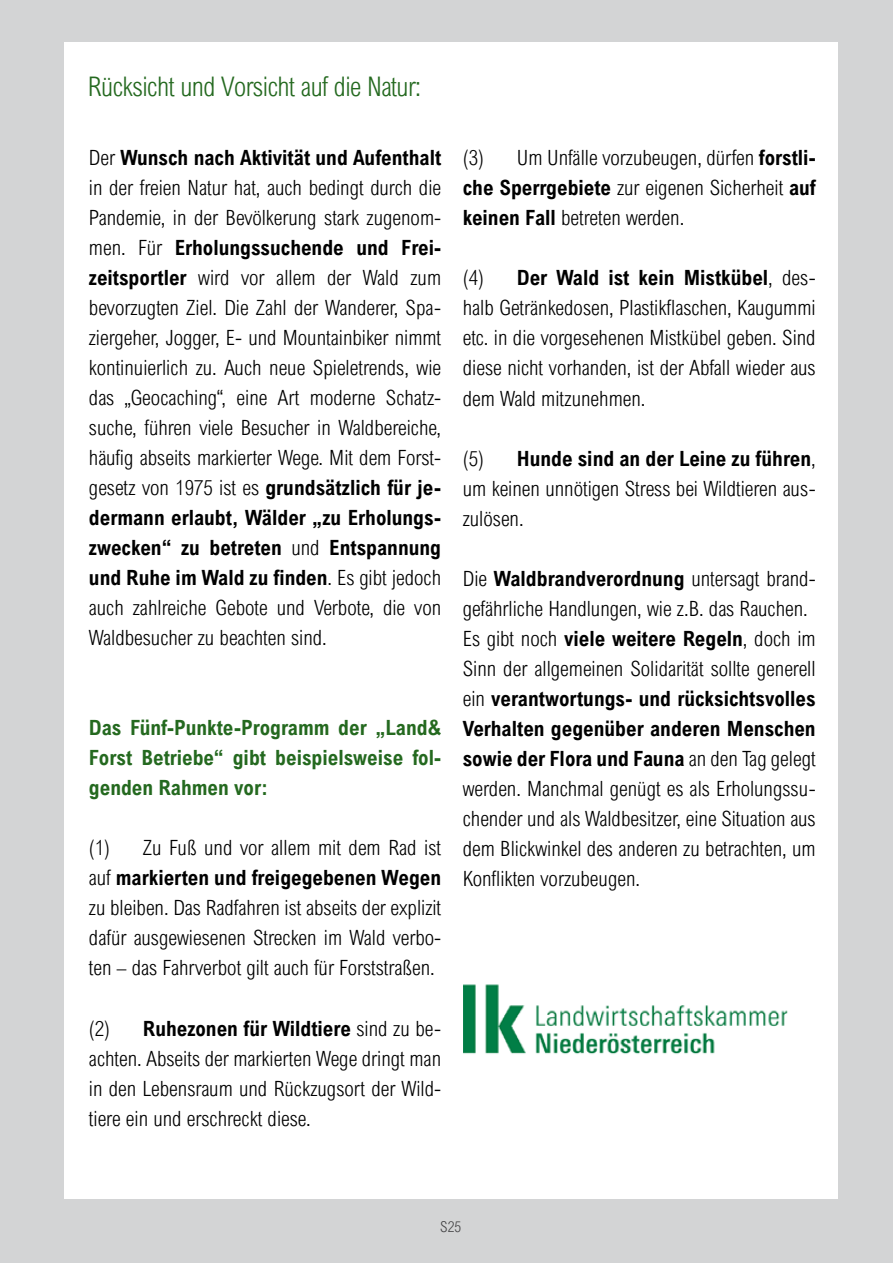
<style>
.page{position:relative;width:893px;height:1263px;background:#d3d4d5}
.page>*{position:absolute;margin:0;border:0;box-sizing:border-box;transform-origin:0 0}
.t1{font:300 27px "Arial Nova Cond";letter-spacing:-.02em;color:#24691f}
.t2{font:300 21px/30px "Arial Nova Cond";color:#000;text-align:justify}
.t3{font:700 21px/30px "Arial Nova Cond";color:#24691f;text-align:justify}
.t4{font:300 15px "Arial Nova Cond";color:#434345}
.s1{font-weight:700}
</style>
<div class="page">
<div style="left:64px;top:43px;width:774px;height:1156px;background:#fff"></div>
<img style="left:463px;top:984px;width:325px;height:70px">
<p class="t1" style="left:88px;top:70px;width:335px">Rücksicht und Vorsicht auf die Natur:</p>
<p class="t2" style="left:89px;top:142px;width:354px">Der <span class="s1">Wunsch nach Aktivität und Aufenthalt </span>in der freien Natur hat, auch bedingt durch die Pandemie, in der Bevölkerung stark zugenom&shy;men. Für <span class="s1">Erholungssuchende und Frei&shy;zeitsportler</span> wird vor allem der Wald zum bevorzugten Ziel. Die Zahl der Wanderer, Spa&shy;ziergeher, Jogger, E- und Mountainbiker nimmt kontinuierlich zu. Auch neue Spieletrends, wie das „Geocaching“, eine Art moderne Schatz&shy;suche, führen viele Besucher in Waldbereiche, häufig abseits markierter Wege. Mit dem Forst&shy;gesetz von 1975 ist es <span class="s1">grundsätzlich für je&shy;dermann erlaubt, Wälder „zu Erholungs&shy;zwecken“ zu betreten</span> und <span class="s1">Entspannung und Ruhe im Wald zu finden</span>. Es gibt jedoch auch zahlreiche Gebote und Verbote, die von Waldbesucher zu beachten sind.</p>
<p class="t3" style="left:89px;top:712px;width:354px">Das Fünf-Punkte-Programm der „Land&amp; Forst Betriebe“ gibt beispielsweise fol&shy;genden Rahmen vor:</p>
<p class="t2" style="left:89px;top:833px;width:354px">(1) Zu Fuß und vor allem mit dem Rad ist auf <span class="s1">markierten und freigegebenen Wegen </span>zu bleiben. Das Radfahren ist abseits der explizit dafür ausgewiesenen Strecken im Wald verbo&shy;ten – das Fahrverbot gilt auch für Forststraßen.</p>
<p class="t2" style="left:89px;top:1013px;width:354px">(2) <span class="s1">Ruhezonen für Wildtiere</span> sind zu be&shy;achten. Abseits der markierten Wege dringt man in den Lebensraum und Rückzugsort der Wild&shy;tiere ein und erschreckt diese.</p>
<p class="t2" style="left:463px;top:143px;width:354px">(3) Um Unfälle vorzubeugen, dürfen <span class="s1">forstli&shy;che Sperrgebiete</span> zur eigenen Sicherheit <span class="s1">auf keinen Fall</span> betreten werden.</p>
<p class="t2" style="left:463px;top:263px;width:354px">(4) <span class="s1">Der Wald ist kein Mistkübel</span>, des&shy;halb Getränkedosen, Plastikflaschen, Kaugummi etc. in die vorgesehenen Mistkübel geben. Sind diese nicht vorhanden, ist der Abfall wieder aus dem Wald mitzunehmen.</p>
<p class="t2" style="left:463px;top:443px;width:354px">(5) <span class="s1">Hunde sind an der Leine zu führen</span>, um keinen unnötigen Stress bei Wildtieren aus&shy;zulösen.</p>
<p class="t2" style="left:463px;top:563px;width:354px;text-align:left">Die <span class="s1">Waldbrandverordnung</span> untersagt brand&shy;gefährliche Handlungen, wie z.B. das Rauchen.<br>Es gibt noch <span class="s1">viele weitere Regeln</span>, doch im Sinn der allgemeinen Solidarität sollte generell ein <span class="s1">verantwortungs- und rücksichtsvolles Verhalten gegenüber anderen Menschen sowie der Flora und Fauna</span> an den Tag gelegt werden. Manchmal genügt es als Erholungssu&shy;chender und als Waldbesitzer, eine Situation aus dem Blickwinkel des anderen zu betrachten, um Konflikten vorzubeugen.</p>
<p class="t4" style="left:440px;top:1218px;width:22px">S25</p>
</div>
